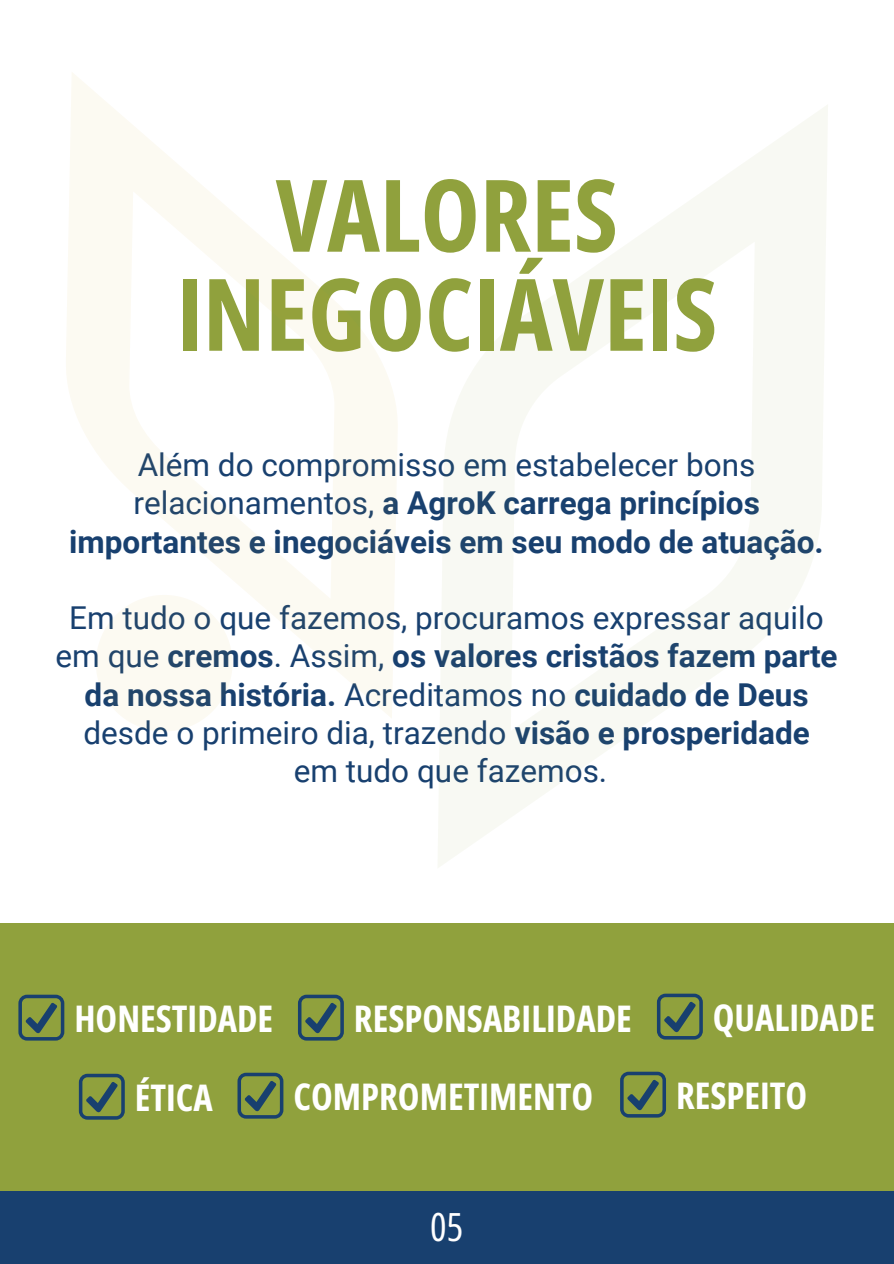
<style>
.page{position:relative;width:894px;height:1264px;background:#fff}
.page>*{position:absolute;margin:0;border:0;box-sizing:border-box;transform-origin:0 0}
.t1{font:700 100.2px/99px "Open Sans Condensed";color:#90a13d;text-align:center}
.t2{font:38.85px "Open Sans Condensed";color:#fff}
.t3{font:700 36.6px "Open Sans Condensed";color:#fff}
.t4{font:700 31.5px/38.2px "Roboto";color:#18406f;text-align:center}
.t5{font:31.5px/38.2px "Roboto";color:#18406f}
.s1{font-weight:700}
.s2{font-weight:400}
</style>
<div class="page">
<div style="left:0;top:922px;width:893px;height:268px;background:#90a13d"></div>
<div style="left:0;top:1190px;width:893px;height:73px;background:#18406f"></div>
<svg style="left:18px;top:994px;width:46px;height:46px"></svg>
<svg style="left:298px;top:994px;width:46px;height:46px"></svg>
<svg style="left:657px;top:993px;width:45px;height:46px"></svg>
<svg style="left:79px;top:1073px;width:46px;height:46px"></svg>
<svg style="left:237px;top:1072px;width:46px;height:46px"></svg>
<svg style="left:620px;top:1071px;width:45px;height:46px"></svg>
<svg style="left:438px;top:106px;width:389px;height:761px"></svg>
<svg style="left:66px;top:73px;width:332px;height:645px"></svg>
<svg style="left:95px;top:594px;width:138px;height:137px"></svg>
<p class="t1" style="left:176px;top:163px;width:542px">VALORES<br>INEGOCIÁVEIS</p>
<h2 class="t5" style="left:133px;top:446px;width:627px">Além do compromisso em estabelecer bons relacionamentos, <span class="s1">a AgroK carrega princípios</span></h2>
<p class="t4" style="left:69px;top:523px;width:755px">importantes e inegociáveis em seu modo de atuação.</p>
<h2 class="t5" style="left:69px;top:599px;width:755px">Em tudo o que fazemos, procuramos expressar aquilo</h2>
<p class="t4" style="left:56px;top:637px;width:783px"><span class="s2">em que</span> cremos<span class="s2">. Assim,</span> os valores cristãos fazem parte da nossa história. <span class="s2">Acreditamos no</span> cuidado de Deus <span class="s2">desde o primeiro dia, trazendo</span> visão e prosperidade</p>
<h2 class="t5" style="left:294px;top:752px;width:315px">em tudo que fazemos.</h2>
<h1 class="t3" style="left:74px;top:992px;width:200px">HONESTIDADE</h1>
<p class="t3" style="left:354px;top:992px;width:279px">RESPONSABILIDADE</p>
<p class="t3" style="left:712px;top:991px;width:164px">QUALIDADE</p>
<p class="t3" style="left:135px;top:1071px;width:80px">ÉTICA</p>
<p class="t3" style="left:293px;top:1070px;width:301px">COMPROMETIMENTO</p>
<p class="t3" style="left:675px;top:1069px;width:133px">RESPEITO</p>
<p class="t2" style="left:430px;top:1199px;width:34px">05</p>
</div>
